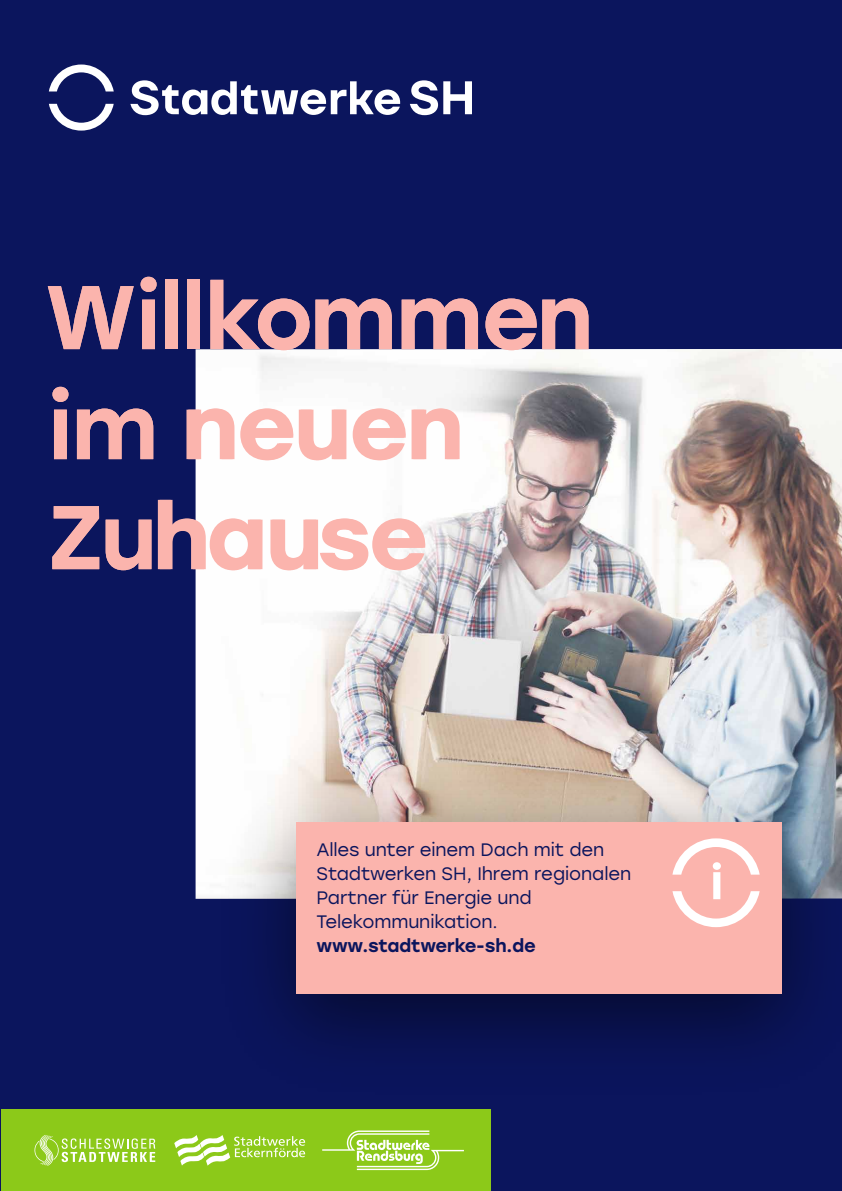
<style>
.page{position:relative;width:842px;height:1191px;background:#0b155d}
.page>*{position:absolute;margin:0;border:0;box-sizing:border-box;transform-origin:0 0}
.t1{font:500 90px/110px "Stolzl";letter-spacing:-.01em;color:#fbb4ad}
.t2{font:18px/24px "Stolzl";letter-spacing:-.005em;color:#0b155d}
.t3{font:500 18px "Stolzl";letter-spacing:-.01em;color:#0b155d}
</style>
<div class="page">
<img style="left:196px;top:349px;width:646px;height:397px">
<img style="left:195px;top:746px;width:647px;height:299px">
<div style="left:296px;top:822px;width:485px;height:171px;background:#fbb4ad"></div>
<div style="left:2px;top:1109px;width:489px;height:82px;background:#8cc919"></div>
<svg style="left:174px;top:1135px;width:131px;height:30px"></svg>
<svg style="left:34px;top:1135px;width:121px;height:30px"></svg>
<svg style="left:322px;top:1130px;width:142px;height:40px"></svg>
<svg style="left:410px;top:80px;width:62px;height:35px"></svg>
<svg style="left:130px;top:80px;width:270px;height:35px"></svg>
<svg style="left:49px;top:65px;width:65px;height:26px"></svg>
<svg style="left:49px;top:104px;width:65px;height:27px"></svg>
<svg style="left:672px;top:838px;width:88px;height:89px"></svg>
<h1 class="t1" style="left:45px;top:258px;width:549px">Willkommen im neuen<br>Zuhause</h1>
<p class="t2" style="left:316px;top:837px;width:316px">Alles unter einem Dach mit den<br>Stadtwerken SH, Ihrem regionalen<br>Partner für Energie und<br>Telekommunikation.</p>
<p class="t3" style="left:316px;top:933px;width:221px">www.stadtwerke-sh.de</p>
</div>
